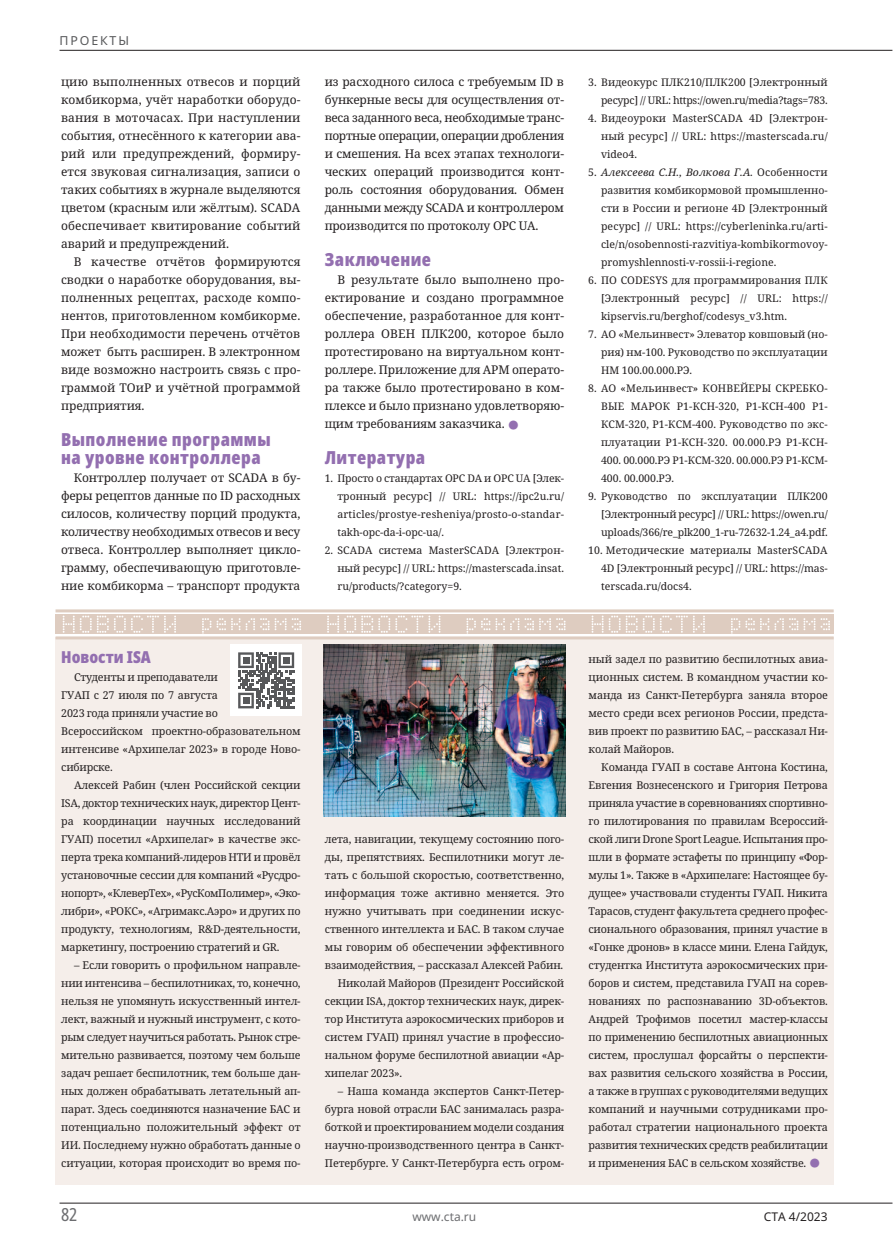
<style>
.page{position:relative;width:893px;height:1251px;background:#fff}
.page>*{position:absolute;margin:0;border:0;box-sizing:border-box;transform-origin:0 0}
.t1{font:900 18px/18px "Noto Sans Display Condensed";letter-spacing:.025em;color:#936fb0}
.t2{font:18px "Noto Sans Display Condensed";color:#6c6d70}
.t3{font:900 16.5px "Noto Sans Display Condensed";color:#936fb0}
.t4{font:12.3px "Noto Sans";letter-spacing:.15em;color:#57585a}
.t5{font:12px/18px "Noto Serif";letter-spacing:-.005em;color:#231f20;text-align:justify}
.t6{font:12px "Noto Sans";color:#6c6d70}
.t7{font:12px "Noto Sans";color:#231f20}
.t8{font:10.8px/18px "Noto Serif";letter-spacing:-.015em;color:#231f20;text-align:justify}
.t9{font:10.5px/18px "Noto Serif";color:#231f20;text-align:justify}
.s1{font-size:21px;color:#936fb0}
.s2{font-style:italic}
</style>
<div class="page">
<hr style="left:60px;top:1202px;width:832px;height:1px;background:#231f20">
<hr style="left:60px;top:50px;width:832px;height:1px;background:#231f20">
<div style="left:56px;top:636px;width:778px;height:548px;background:#f5eeea"></div>
<hr style="left:56px;top:636px;width:778px;height:3px;background:#deccc0">
<hr style="left:56px;top:609px;width:778px;height:3px;background:#deccc0">
<div style="left:56px;top:614px;width:778px;height:20px;background:#deccc0"></div>
<svg style="left:63px;top:615px;width:113px;height:17px"></svg>
<svg style="left:202px;top:618px;width:9px;height:16px"></svg>
<svg style="left:217px;top:618px;width:84px;height:12px"></svg>
<svg style="left:327px;top:615px;width:113px;height:17px"></svg>
<svg style="left:466px;top:618px;width:100px;height:16px"></svg>
<svg style="left:592px;top:615px;width:113px;height:17px"></svg>
<svg style="left:731px;top:618px;width:99px;height:16px"></svg>
<img style="left:323px;top:644px;width:243px;height:172px">
<div style="left:230px;top:644px;width:72px;height:72px;background:#fff"></div>
<svg style="left:238px;top:652px;width:56px;height:56px"></svg>
<p class="t4" style="left:59px;top:33px;width:71px">ПРОЕКТЫ</p>
<p class="t5" style="left:61px;top:73px;width:241px">цию выполненных отвесов и порций комбикорма, учёт наработки оборудо&shy;вания в моточасах. При наступлении события, отнесённого к категории ава&shy;рий или предупреждений, формиру&shy;ется звуковая сигнализация, записи о таких событиях в журнале выделяются цветом (красным или жёлтым). SCADA обеспечивает квитирование событий аварий и предупреждений.</p>
<p class="t5" style="left:61px;top:253px;width:241px;text-indent:13px">В качестве отчётов формируются сводки о наработке оборудования, вы&shy;полненных рецептах, расходе компо&shy;нентов, приготовленном комбикорме.<br>При необходимости перечень отчётов может быть расширен. В электронном виде возможно настроить связь с про&shy;граммой ТОиР и учётной программой предприятия.</p>
<h1 class="t1" style="left:61px;top:431px;width:211px">Выполнение программы на уровне контроллера</h1>
<p class="t5" style="left:61px;top:469px;width:241px;text-indent:13px">Контроллер получает от SCADA в бу&shy;феры рецептов данные по ID расходных силосов, количеству порций продукта, количеству необходимых отвесов и весу отвеса. Контроллер выполняет цикло&shy;грамму, обеспечивающую приготовле&shy;ние комбикорма – транспорт продукта</p>
<h2 class="t3" style="left:61px;top:644px;width:91px">Новости ISA</h2>
<p class="t8" style="left:61px;top:667px;width:241px;text-align:left;text-indent:13px">Студенты и преподаватели<br>ГУАП с 27 июля по 7 августа<br>2023 года приняли участие во<br>Всероссийском проектно-образовательном интенсиве «Архипелаг 2023» в городе Ново&shy;сибирске.</p>
<p class="t8" style="left:61px;top:775px;width:241px;text-indent:13px">Алексей Рабин (член Российской секции ISA, доктор технических наук, директор Цент&shy;ра координации научных исследований ГУАП) посетил «Архипелаг» в качестве экс&shy;перта трека компаний-лидеров НТИ и провёл установочные сессии для компаний «Русдро&shy;нопорт», «КлеверТех», «РусКомПолимер», «Эко&shy;либри», «РОКС», «Агримакс.Аэро» и других по продукту, технологиям, R&amp;D-деятельности, маркетингу, построению стратегий и GR.</p>
<p class="t8" style="left:61px;top:955px;width:241px;text-indent:13px">– Если говорить о профильном направле&shy;нии интенсива – беспилотниках, то, конечно, нельзя не упомянуть искусственный интел&shy;лект, важный и нужный инструмент, с кото&shy;рым следует научиться работать. Рынок стре&shy;мительно развивается, поэтому чем больше задач решает беспилотник, тем больше дан&shy;ных должен обрабатывать летательный ап&shy;парат. Здесь соединяются назначение БАС и потенциально положительный эффект от ИИ. Последнему нужно обработать данные о ситуации, которая происходит во время по-</p>
<p class="t5" style="left:325px;top:73px;width:241px">из расходного силоса с требуемым ID в бункерные весы для осуществления от&shy;веса заданного веса, необходимые транс&shy;портные операции, операции дробления и смешения. На всех этапах технологи&shy;ческих операций производится конт&shy;роль состояния оборудования. Обмен данными между SCADA и контроллером производится по протоколу OPC UA.</p>
<h1 class="t1" style="left:325px;top:251px;width:108px">Заключение</h1>
<p class="t5" style="left:325px;top:271px;width:241px;text-indent:13px">В результате было выполнено про&shy;ектирование и создано программное обеспечение, разработанное для конт&shy;роллера ОВЕН ПЛК200, которое было протестировано на виртуальном конт&shy;роллере. Приложение для АРМ операто&shy;ра также было протестировано в ком&shy;плексе и было признано удовлетворяю&shy;щим требованиям заказчика. <span class="s1">●</span></p>
<h1 class="t1" style="left:325px;top:449px;width:102px">Литература</h1>
<p class="t9" style="left:337px;top:469px;width:228px;text-indent:-13px">1. Просто о стандартах OPC DA и OPC UA [Элек&shy;тронный ресурс] // URL: https://ipc2u.ru/ articles/prostye-resheniya/prosto-o-standar&shy;takh-opc-da-i-opc-ua/.</p>
<p class="t9" style="left:337px;top:541px;width:228px;text-indent:-13px">2. SCADA система MasterSCADA [Электрон&shy;ный ресурс] // URL: https://masterscada.insat. ru/products/?category=9.</p>
<p class="t9" style="left:588px;top:73px;width:241px;text-align:right">3. Видеокурс ПЛК210/ПЛК200 [Электронный ресурс] // URL: https://owen.ru/media?tags=783.</p>
<p class="t9" style="left:601px;top:109px;width:228px;text-indent:-13px">4. Видеоуроки MasterSCADA 4D [Электрон&shy;ный ресурс] // URL: https://masterscada.ru/ video4.</p>
<p class="t9" style="left:601px;top:163px;width:228px;text-indent:-13px">5. <span class="s2">Алексеева С.Н., Волкова Г.А.</span> Особенности развития комбикормовой промышленно&shy;сти в России и регионе 4D [Электронный ресурс] // URL: https://cyberleninka.ru/arti&shy;cle/n/osobennosti-razvitiya-kombikormovoy&shy;promyshlennosti-v-rossii-i-regione.</p>
<p class="t9" style="left:601px;top:271px;width:228px;text-indent:-13px">6. ПО CODESYS для программирования ПЛК [Электронный ресурс] // URL: https:// kipservis.ru/berghof/codesys_v3.htm.</p>
<p class="t9" style="left:601px;top:325px;width:228px;text-indent:-13px">7. АО «Мельинвест» Элеватор ковшовый (но&shy;рия) нм-100. Руководство по эксплуатации НМ 100.00.000.РЭ.</p>
<p class="t9" style="left:601px;top:379px;width:228px;text-indent:-13px">8. АО «Мельинвест» КОНВЕЙЕРЫ СКРЕБКО-ВЫЕ МАРОК Р1-КСН-320, Р1-КСН-400 Р1- КСМ-320, Р1-КСМ-400. Руководство по экс&shy;плуатации Р1-КСН-320. 00.000.РЭ Р1-КСН-400. 00.000.РЭ Р1-КСМ-320. 00.000.РЭ Р1-КСМ-400. 00.000.РЭ.</p>
<p class="t9" style="left:601px;top:487px;width:228px;text-indent:-13px">9. Руководство по эксплуатации ПЛК200 [Электронный ресурс] // URL: https://owen.ru/ uploads/366/re_plk200_1-ru-72632-1.24_a4.pdf.</p>
<p class="t9" style="left:601px;top:541px;width:228px;text-indent:-13px">10. Методические материалы MasterSCADA 4D [Электронный ресурс] // URL: https://mas&shy;terscada.ru/docs4.</p>
<p class="t8" style="left:325px;top:829px;width:241px">лета, навигации, текущему состоянию пого-</p>
<p class="t8" style="left:325px;top:847px;width:241px">ды, препятствиях. Беспилотники могут ле-</p>
<p class="t8" style="left:325px;top:865px;width:241px">тать с большой скоростью, соответственно,</p>
<p class="t8" style="left:325px;top:883px;width:241px">информация тоже активно меняется. Это</p>
<p class="t8" style="left:325px;top:901px;width:241px">нужно учитывать при соединении искус-</p>
<p class="t8" style="left:325px;top:919px;width:241px">ственного интеллекта и БАС. В таком случае</p>
<p class="t8" style="left:325px;top:937px;width:241px">мы говорим об обеспечении эффективного</p>
<p class="t8" style="left:325px;top:955px;width:240px">взаимодействия, – рассказал Алексей Рабин.</p>
<p class="t8" style="left:338px;top:973px;width:228px">Николай Майоров (Президент Российской</p>
<p class="t8" style="left:325px;top:991px;width:241px">секции ISA, доктор технических наук, дирек-</p>
<p class="t8" style="left:325px;top:1009px;width:241px">тор Института аэрокосмических приборов и</p>
<p class="t8" style="left:325px;top:1027px;width:241px">систем ГУАП) принял участие в профессио-</p>
<p class="t8" style="left:325px;top:1045px;width:241px">нальном форуме беспилотной авиации «Ар-</p>
<p class="t8" style="left:325px;top:1063px;width:79px">хипелаг 2023».</p>
<p class="t8" style="left:325px;top:1081px;width:241px;text-indent:13px">– Наша команда экспертов Санкт-Петер&shy;бурга новой отрасли БАС занималась разра&shy;боткой и проектированием модели создания научно-производственного центра в Санкт-Петербурге. У Санкт-Петербурга есть огром-</p>
<p class="t8" style="left:589px;top:649px;width:241px">ный задел по развитию беспилотных авиа&shy;ционных систем. В командном участии ко&shy;манда из Санкт-Петербурга заняла второе место среди всех регионов России, предста&shy;вив проект по развитию БАС, – рассказал Ни&shy;колай Майоров.</p>
<p class="t8" style="left:589px;top:757px;width:241px;text-indent:13px">Команда ГУАП в составе Антона Костина, Евгения Вознесенского и Григория Петрова приняла участие в соревнованиях спортивно&shy;го пилотирования по правилам Всероссий&shy;ской лиги Drone Sport League. Испытания про&shy;шли в формате эстафеты по принципу «Фор&shy;мулы 1». Также в «Архипелаге: Настоящее бу&shy;дущее» участвовали студенты ГУАП. Никита Тарасов, студент факультета среднего профес&shy;сионального образования, принял участие в «Гонке дронов» в классе мини. Елена Гайдук, студентка Института аэрокосмических при&shy;боров и систем, представила ГУАП на сорев&shy;нованиях по распознаванию 3D-объектов.<br>Андрей Трофимов посетил мастер-классы по применению беспилотных авиационных систем, прослушал форсайты о перспекти&shy;вах развития сельского хозяйства в России, а также в группах с руководителями ведущих компаний и научными сотрудниками про&shy;работал стратегии национального проекта развития технических средств реабилитации и применения БАС в сельском хозяйстве. <span class="s1">●</span></p>
<h1 class="t2" style="left:61px;top:1201px;width:18px">82</h1>
<p class="t6" style="left:412px;top:1209px;width:65px">www.cta.ru</p>
<p class="t7" style="left:764px;top:1209px;width:65px">СТА 4/2023</p>
</div>
